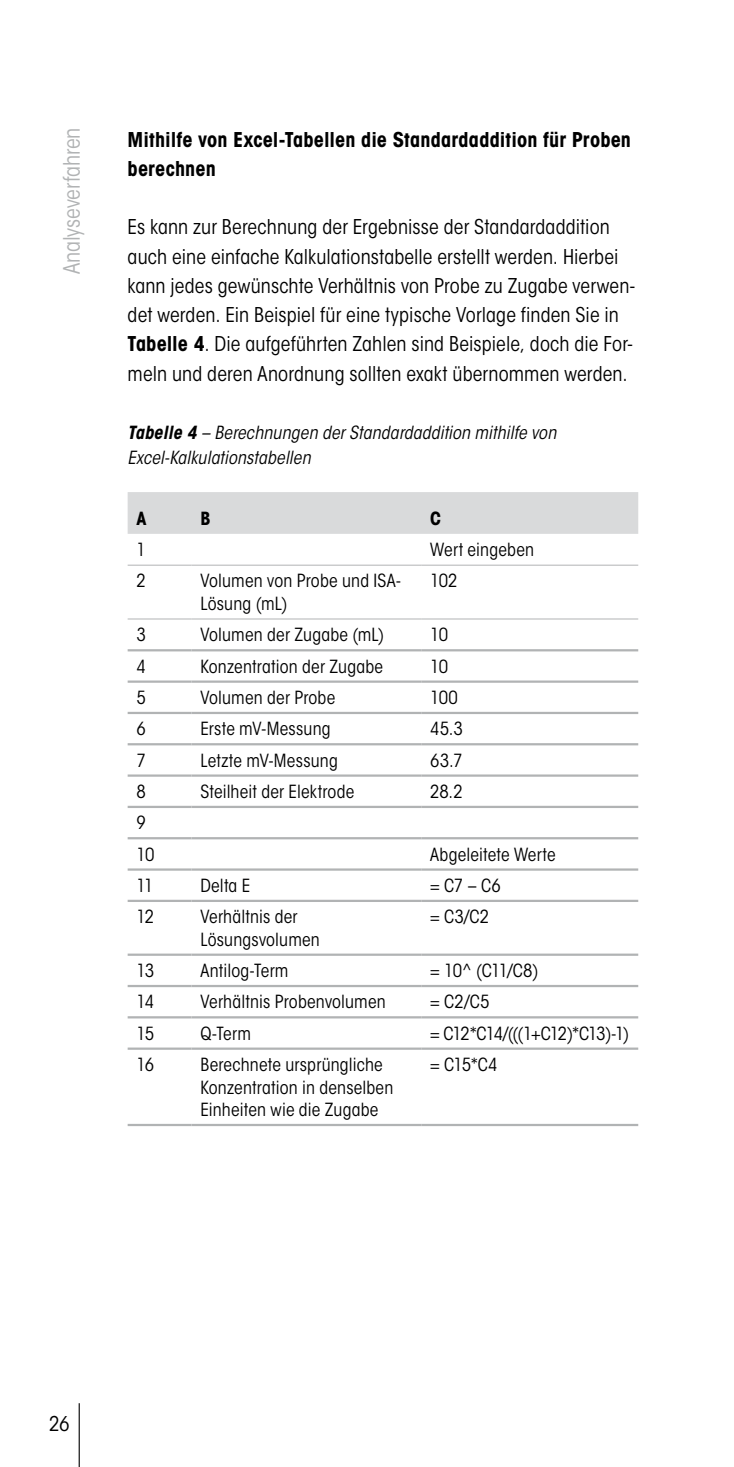
<style>
.page{position:relative;width:734px;height:1467px;background:#fff}
.page>*{position:absolute;margin:0;border:0;box-sizing:border-box;transform-origin:0 0}
.t1{font:condensed 22.5px "ITC Avant Garde Std";letter-spacing:-.005em;color:#b1b3b4}
.t2{font:condensed 20.25px/29.2px "ITC Avant Garde Std";letter-spacing:.005em;color:#000}
.t3{font:700 condensed 20.25px/29.2px "ITC Avant Garde Std";letter-spacing:.005em;color:#000}
.t4{font:condensed 18px/22.5px "ITC Avant Garde Std";letter-spacing:.01em;color:#000}
.t5{font:italic condensed 18px/24.8px "ITC Avant Garde Std";letter-spacing:.005em;color:#000}
.t6{font:condensed 18px "ITC Avant Garde Std";letter-spacing:-.06em;color:#000}
.t7{font:700 condensed 18px "ITC Avant Garde Std";color:#000}
.s1{font-weight:700}
</style>
<div class="page">
<hr style="left:79px;top:1403px;width:1px;height:64px;background:#000">
<div style="left:128px;top:492px;width:510px;height:42px;background:#d9dadb"></div>
<hr style="left:128px;top:565px;width:63px;height:1px;background:#b1b3b4">
<hr style="left:191px;top:565px;width:230px;height:1px;background:#b1b3b4">
<hr style="left:421px;top:565px;width:217px;height:1px;background:#b1b3b4">
<hr style="left:128px;top:619px;width:63px;height:1px;background:#b1b3b4">
<hr style="left:191px;top:619px;width:230px;height:1px;background:#b1b3b4">
<hr style="left:421px;top:619px;width:217px;height:1px;background:#b1b3b4">
<hr style="left:128px;top:649px;width:63px;height:2px;background:#b1b3b4">
<hr style="left:191px;top:649px;width:230px;height:2px;background:#b1b3b4">
<hr style="left:421px;top:649px;width:217px;height:2px;background:#b1b3b4">
<hr style="left:128px;top:680px;width:63px;height:3px;background:#b1b3b4">
<hr style="left:191px;top:680px;width:230px;height:3px;background:#b1b3b4">
<hr style="left:421px;top:680px;width:217px;height:3px;background:#b1b3b4">
<hr style="left:128px;top:712px;width:63px;height:2px;background:#b1b3b4">
<hr style="left:191px;top:712px;width:230px;height:2px;background:#b1b3b4">
<hr style="left:421px;top:712px;width:217px;height:2px;background:#b1b3b4">
<hr style="left:128px;top:743px;width:63px;height:2px;background:#b1b3b4">
<hr style="left:191px;top:743px;width:230px;height:2px;background:#b1b3b4">
<hr style="left:421px;top:743px;width:217px;height:2px;background:#b1b3b4">
<hr style="left:128px;top:774px;width:63px;height:3px;background:#b1b3b4">
<hr style="left:191px;top:774px;width:230px;height:3px;background:#b1b3b4">
<hr style="left:421px;top:774px;width:217px;height:3px;background:#b1b3b4">
<hr style="left:128px;top:806px;width:63px;height:2px;background:#b1b3b4">
<hr style="left:191px;top:806px;width:230px;height:2px;background:#b1b3b4">
<hr style="left:421px;top:806px;width:217px;height:2px;background:#b1b3b4">
<hr style="left:128px;top:837px;width:63px;height:2px;background:#b1b3b4">
<hr style="left:191px;top:837px;width:230px;height:2px;background:#b1b3b4">
<hr style="left:421px;top:837px;width:217px;height:2px;background:#b1b3b4">
<hr style="left:128px;top:868px;width:63px;height:3px;background:#b1b3b4">
<hr style="left:191px;top:868px;width:230px;height:3px;background:#b1b3b4">
<hr style="left:421px;top:868px;width:217px;height:3px;background:#b1b3b4">
<hr style="left:128px;top:900px;width:63px;height:2px;background:#b1b3b4">
<hr style="left:191px;top:900px;width:230px;height:2px;background:#b1b3b4">
<hr style="left:421px;top:900px;width:217px;height:2px;background:#b1b3b4">
<hr style="left:128px;top:954px;width:63px;height:2px;background:#b1b3b4">
<hr style="left:191px;top:954px;width:230px;height:2px;background:#b1b3b4">
<hr style="left:421px;top:954px;width:217px;height:2px;background:#b1b3b4">
<hr style="left:128px;top:985px;width:63px;height:2px;background:#b1b3b4">
<hr style="left:191px;top:985px;width:230px;height:2px;background:#b1b3b4">
<hr style="left:421px;top:985px;width:217px;height:2px;background:#b1b3b4">
<hr style="left:128px;top:1016px;width:63px;height:2px;background:#b1b3b4">
<hr style="left:191px;top:1016px;width:230px;height:2px;background:#b1b3b4">
<hr style="left:421px;top:1016px;width:217px;height:2px;background:#b1b3b4">
<hr style="left:128px;top:1048px;width:63px;height:2px;background:#b1b3b4">
<hr style="left:191px;top:1048px;width:230px;height:2px;background:#b1b3b4">
<hr style="left:421px;top:1048px;width:217px;height:2px;background:#b1b3b4">
<hr style="left:128px;top:1124px;width:63px;height:2px;background:#b1b3b4">
<hr style="left:191px;top:1124px;width:230px;height:2px;background:#b1b3b4">
<hr style="left:421px;top:1124px;width:217px;height:2px;background:#b1b3b4">
<p class="t1" style="left:58px;top:274px;width:148px;rotate:-90deg">Analyseverfahren</p>
<p class="t3" style="left:128px;top:124px;width:505px">Mithilfe von Excel-Tabellen die Standardaddition für Proben berechnen</p>
<p class="t2" style="left:128px;top:213px;width:509px">Es kann zur Berechnung der Ergebnisse der Standardaddition auch eine einfache Kalkulationstabelle erstellt werden. Hierbei kann jedes gewünschte Verhältnis von Probe zu Zugabe verwen&shy;det werden. Ein Beispiel für eine typische Vorlage finden Sie in <span class="s1">Tabelle 4</span>. Die aufgeführten Zahlen sind Beispiele, doch die For&shy;meln und deren Anordnung sollten exakt übernommen werden.</p>
<p class="t5" style="left:128px;top:421px;width:430px"><span class="s1">Tabelle 4</span> – Berechnungen der Standardaddition mithilfe von<br>Excel-Kalkulationstabellen</p>
<p class="t7" style="left:137px;top:507px;width:12px">A</p>
<p class="t7" style="left:200px;top:507px;width:12px">B</p>
<p class="t7" style="left:430px;top:507px;width:12px">C</p>
<p class="t4" style="left:137px;top:538px;width:11px">1</p>
<p class="t4" style="left:430px;top:538px;width:105px">Wert eingeben</p>
<p class="t4" style="left:137px;top:570px;width:11px">2</p>
<p class="t4" style="left:200px;top:570px;width:202px">Volumen von Probe und ISA-<br>Lösung (mL)</p>
<p class="t4" style="left:430px;top:570px;width:29px">102</p>
<p class="t4" style="left:137px;top:624px;width:11px">3</p>
<p class="t4" style="left:200px;top:624px;width:185px">Volumen der Zugabe (mL)</p>
<p class="t4" style="left:430px;top:624px;width:19px">10</p>
<p class="t4" style="left:137px;top:655px;width:11px">4</p>
<p class="t4" style="left:200px;top:655px;width:184px">Konzentration der Zugabe</p>
<p class="t4" style="left:430px;top:655px;width:19px">10</p>
<p class="t4" style="left:137px;top:686px;width:11px">5</p>
<p class="t4" style="left:200px;top:686px;width:136px">Volumen der Probe</p>
<p class="t4" style="left:430px;top:686px;width:29px">100</p>
<p class="t4" style="left:137px;top:718px;width:11px">6</p>
<p class="t4" style="left:200px;top:718px;width:132px">Erste mV-Messung</p>
<p class="t4" style="left:430px;top:718px;width:34px">45.3</p>
<p class="t4" style="left:137px;top:749px;width:11px">7</p>
<p class="t4" style="left:200px;top:749px;width:139px">Letzte mV-Messung</p>
<p class="t4" style="left:430px;top:749px;width:34px">63.7</p>
<p class="t4" style="left:137px;top:780px;width:11px">8</p>
<p class="t4" style="left:200px;top:780px;width:155px">Steilheit der Elektrode</p>
<p class="t4" style="left:430px;top:780px;width:34px">28.2</p>
<p class="t4" style="left:137px;top:807px;width:19px;line-height:31.3px">9<br>10</p>
<p class="t4" style="left:430px;top:843px;width:127px">Abgeleitete Werte</p>
<p class="t4" style="left:137px;top:874px;width:18px">11</p>
<p class="t4" style="left:200px;top:874px;width:51px">Delta E</p>
<p class="t4" style="left:430px;top:874px;width:72px">= C7 – C6</p>
<p class="t4" style="left:137px;top:905px;width:19px">12</p>
<p class="t4" style="left:200px;top:905px;width:121px">Verhältnis der<br>Lösungsvolumen</p>
<p class="t4" style="left:430px;top:905px;width:60px">= C3/C2</p>
<p class="t4" style="left:137px;top:959px;width:19px">13</p>
<p class="t4" style="left:200px;top:959px;width:90px">Antilog-Term</p>
<p class="t4" style="left:430px;top:959px;width:109px">= 10^ (C11/C8)</p>
<p class="t4" style="left:137px;top:991px;width:19px">14</p>
<p class="t4" style="left:200px;top:991px;width:187px">Verhältnis Probenvolumen</p>
<p class="t4" style="left:430px;top:991px;width:61px">= C2/C5</p>
<p class="t4" style="left:137px;top:1022px;width:19px">15</p>
<p class="t4" style="left:200px;top:1022px;width:52px">Q-Term</p>
<p class="t6" style="left:430px;top:1022px;width:200px">= C12*C14/(((1+C12)*C13)-1)</p>
<p class="t4" style="left:137px;top:1053px;width:19px">16</p>
<p class="t4" style="left:200px;top:1053px;width:194px">Berechnete ursprüngliche<br>Konzentration in denselben<br>Einheiten wie die Zugabe</p>
<p class="t4" style="left:430px;top:1053px;width:69px">= C15*C4</p>
<p class="t2" style="left:49px;top:1409px;width:22px">26</p>
</div>
